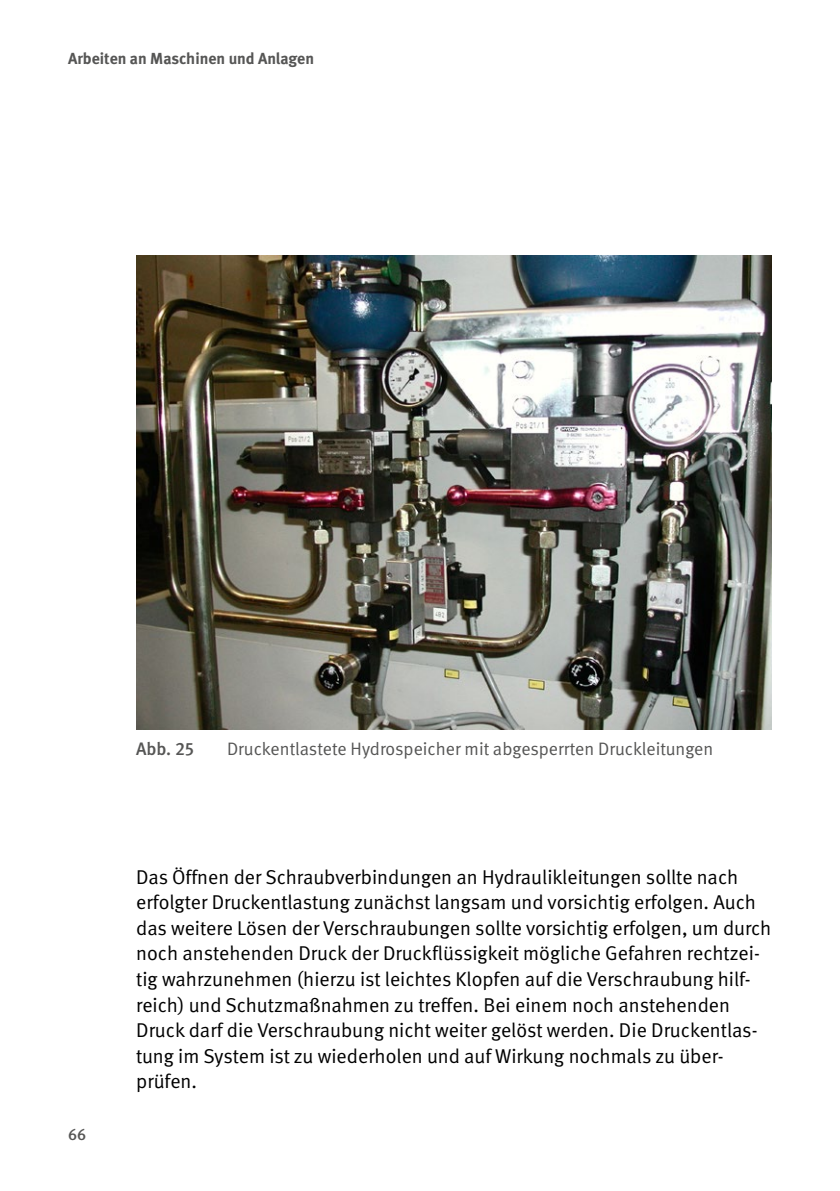
<style>
.page{position:relative;width:840px;height:1191px;background:#fff}
.page>*{position:absolute;margin:0;border:0;box-sizing:border-box;transform-origin:0 0}
.Fließtext_FT{font:20px/25.6px "DGUV Meta";color:#000}
.t1{font:18px "DGUV Meta";color:#565655}
.t2{font:500 18px "DGUV Meta";color:#565655}
.t3{font:700 16px "DGUV Meta";color:#565655}
.t4{font:500 16px "DGUV Meta";color:#565655}
</style>
<div class="page">
<img style="left:136px;top:255px;width:635px;height:475px">
<p class="t3" style="left:68px;top:49px;width:247px">Arbeiten an Maschinen und Anlagen</p>
<p class="t2" style="left:136px;top:738px;width:59px">Abb. 25</p>
<p class="t1" style="left:227px;top:738px;width:487px">Druckentlastete Hydrospeicher mit abgesperrten Druckleitungen</p>
<p class="t4" style="left:68px;top:1124px;width:20px">66</p>
<p class="Fließtext_FT" style="left:136px;top:864px;width:636px">Das Öffnen der Schraubverbindungen an Hydraulikleitungen sollte nach erfolgter Druckentlastung zunächst langsam und vorsichtig erfolgen. Auch das weitere Lösen der Verschraubungen sollte vorsichtig erfolgen, um durch noch anstehenden Druck der Druckflüssigkeit mögliche Gefahren rechtzei&shy;tig wahrzunehmen (hierzu ist leichtes Klopfen auf die Verschraubung hilf&shy;reich) und Schutzmaßnahmen zu treffen. Bei einem noch anstehenden Druck darf die Verschraubung nicht weiter gelöst werden. Die Druckentlas&shy;tung im System ist zu wiederholen und auf Wirkung nochmals zu über&shy;prüfen.</p>
</div>
